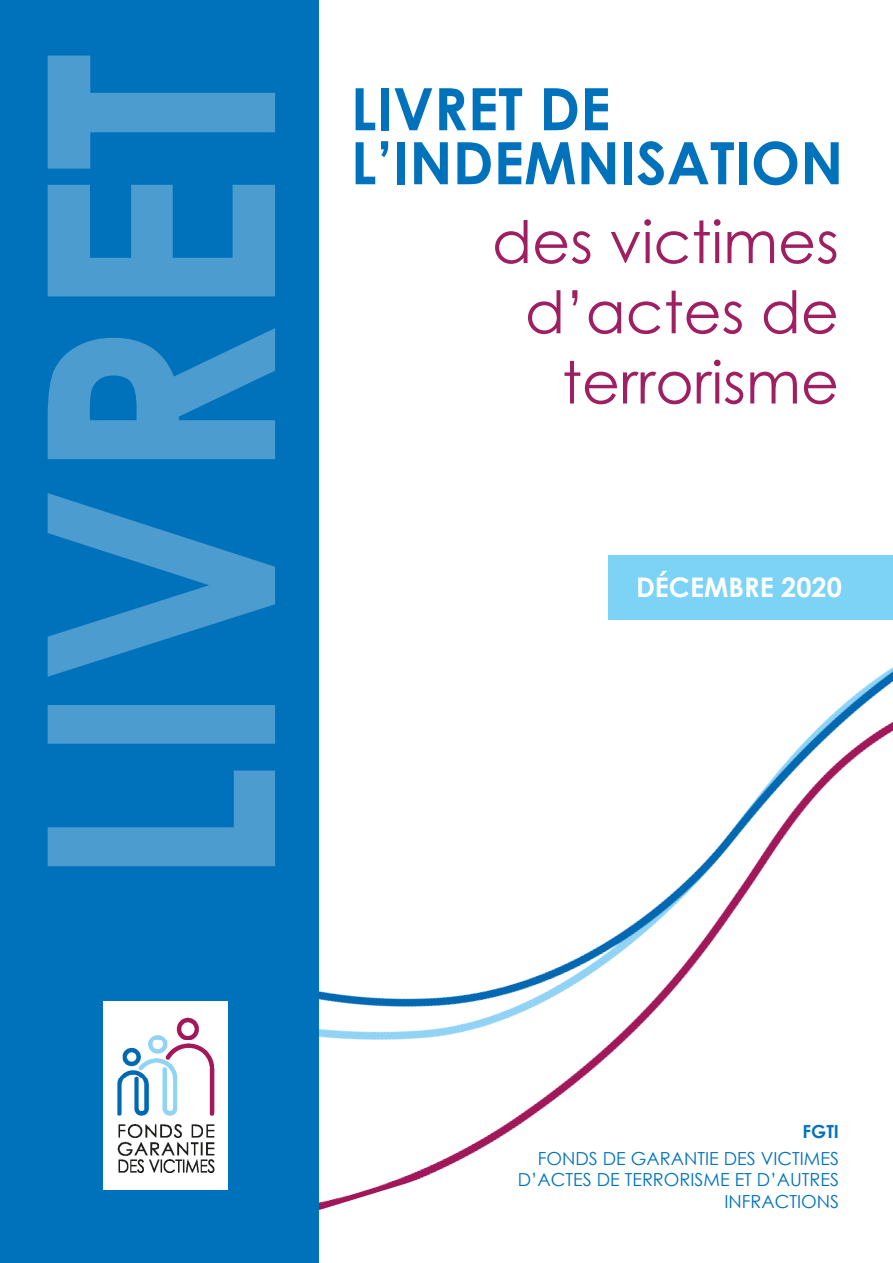
<style>
.page{position:relative;width:893px;height:1263px;background:#fff}
.page>*{position:absolute;margin:0;border:0;box-sizing:border-box;transform-origin:0 0}
.t1{font:58.5px/70.2px "Century Gothic";color:#9e1f62;text-align:right}
.t2{font:700 58.5px/54px "Century Gothic";color:#0072bc}
.t3{font:700 27px "Century Gothic";color:#fff}
.t4{font:18px/27px "Century Gothic";color:#0072bc;text-align:right}
.s1{font-weight:700}
</style>
<div class="page">
<div style="left:608px;top:555px;width:285px;height:64px;background:#7cd3f6"></div>
<img style="left:319px;top:667px;width:574px;height:543px">
<div style="left:0;top:0;width:319px;height:1263px;background:#0072bc"></div>
<img style="left:103px;top:1002px;width:124px;height:187px">
<svg style="left:48px;top:56px;width:227px;height:810px"></svg>
<p class="t2" style="left:351px;top:79px;width:494px">LIVRET DE<br>L’INDEMNISATION</p>
<p class="t1" style="left:492px;top:206px;width:349px">des victimes d’actes de terrorisme</p>
<p class="t3" style="left:636px;top:567px;width:207px">DÉCEMBRE 2020</p>
<p class="t4" style="left:538px;top:1117px;width:303px"><span class="s1">FGTI<br></span>FONDS DE GARANTIE DES VICTIMES</p>
<p class="t4" style="left:518px;top:1169px;width:323px;line-height:21.6px">D’ACTES DE TERRORISME ET D’AUTRES<br>INFRACTIONS</p>
</div>
